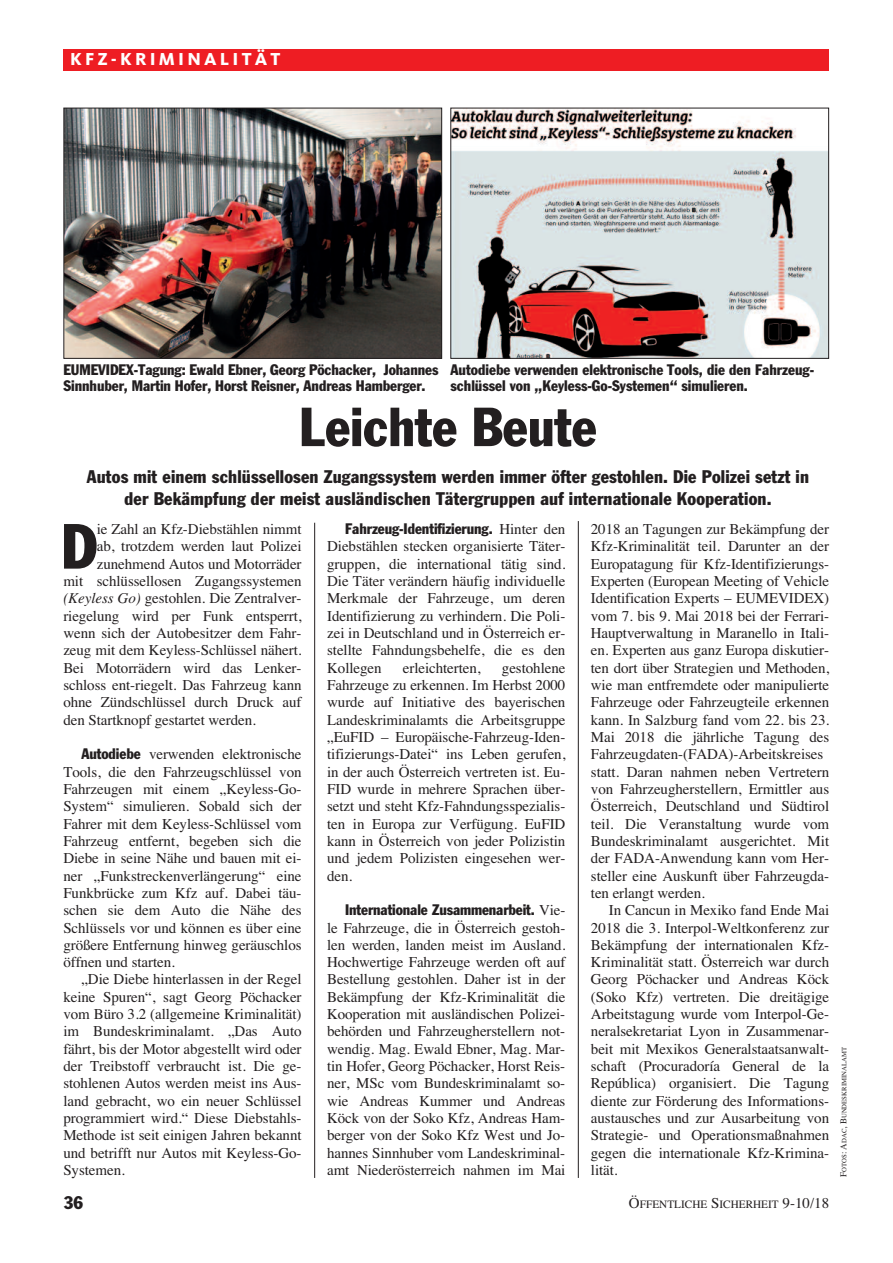
<style>
.page{position:relative;width:893px;height:1263px;background:#fff}
.page>*{position:absolute;margin:0;border:0;box-sizing:border-box;transform-origin:0 0}
.t1{font:condensed 62.7px "Franklin Gothic";color:#231f20}
.t2{font:condensed 54px "Franklin Gothic";color:#231f20}
.t3{font:condensed 18px/21.6px "Franklin Gothic";letter-spacing:.01em;color:#231f20;text-align:center}
.t4{font:800 18px "Kievit";letter-spacing:.175em;color:#fff}
.t5{font:15px/17.2px "Times";letter-spacing:-.005em;color:#231f20;text-align:justify}
.t6{font:condensed 15px/15.8px "Franklin Gothic";letter-spacing:-.005em;color:#231f20}
.t7{font:11.25px "Times";color:#231f20}
.t8{font:6.75px "Times";color:#231f20}
.s1{font-style:italic}
.s2{font-family:"Franklin Gothic";font-stretch:condensed}
.s3{font-family:"Times";font-stretch:normal}
.s4{font-size:15px}
.s5{font-size:9px}
</style>
<div class="page">
<hr style="left:314px;top:523px;width:1px;height:655px;background:#231f20">
<hr style="left:578px;top:521px;width:1px;height:657px;background:#231f20">
<div style="left:64px;top:49px;width:765px;height:21px;background:#ee1d23"></div>
<img style="left:66px;top:110px;width:374px;height:247px">
<div style="left:64px;top:108px;width:378px;height:251px;border:1px solid #231f20"></div>
<img style="left:452px;top:110px;width:375px;height:247px">
<div style="left:450px;top:108px;width:379px;height:251px;border:1px solid #231f20"></div>
<p class="t4" style="left:70px;top:53px;width:212px">KFZ-KRIMINALITÄT</p>
<p class="t6" style="left:64px;top:363px;width:376px">EUMEVIDEX-Tagung: Ewald Ebner, Georg Pöchacker, Johannes<br>Sinnhuber, Martin Hofer, Horst Reisner, Andreas Hamberger.</p>
<p class="t6" style="left:450px;top:363px;width:365px">Autodiebe verwenden elektronische Tools, die den Fahrzeug&shy;schlüssel von „Keyless-Go-Systemen“ simulieren.</p>
<h2 class="t2" style="left:299px;top:408px;width:299px">Leichte Beute</h2>
<p class="t3" style="left:87px;top:467px;width:724px">Autos mit einem schlüssellosen Zugangssystem werden immer öfter gestohlen. Die Polizei setzt in der Bekämpfung der meist ausländischen Tätergruppen auf internationale Kooperation.</p>
<h1 class="t1" style="left:61px;top:524px;width:37px">D</h1>
<p class="t5" style="left:97px;top:520px;width:206px">ie Zahl an Kfz-Diebstählen nimmt</p>
<p class="t5" style="left:97px;top:537px;width:206px">ab, trotzdem werden laut Polizei</p>
<p class="t5" style="left:97px;top:555px;width:206px">zunehmend Autos und Motorräder</p>
<p class="t5" style="left:63px;top:572px;width:240px">mit schlüssellosen Zugangssystemen</p>
<p class="t5" style="left:63px;top:589px;width:240px"><span class="s1">(Keyless Go)</span> gestohlen. Die Zentralver-</p>
<p class="t5" style="left:63px;top:607px;width:240px">riegelung wird per Funk entsperrt,</p>
<p class="t5" style="left:63px;top:624px;width:240px">wenn sich der Autobesitzer dem Fahr-</p>
<p class="t5" style="left:63px;top:641px;width:240px">zeug mit dem Keyless-Schlüssel nähert.</p>
<p class="t5" style="left:63px;top:659px;width:240px">Bei Motorrädern wird das Lenker-</p>
<p class="t5" style="left:63px;top:676px;width:240px">schloss ent-riegelt. Das Fahrzeug kann</p>
<p class="t5" style="left:63px;top:693px;width:240px">ohne Zündschlüssel durch Druck auf</p>
<p class="t5" style="left:63px;top:711px;width:194px">den Startknopf gestartet werden.</p>
<p class="t5" style="left:63px;top:745px;width:240px;text-indent:18px"><span class="s2">Autodiebe</span> verwenden elektronische Tools, die den Fahrzeugschlüssel von Fahrzeugen mit einem „Keyless-Go-System“ simulieren. Sobald sich der Fahrer mit dem Keyless-Schlüssel vom Fahrzeug entfernt, begeben sich die Diebe in seine Nähe und bauen mit ei&shy;ner „Funkstreckenverlängerung“ eine Funkbrücke zum Kfz auf. Dabei täu&shy;schen sie dem Auto die Nähe des Schlüssels vor und können es über eine größere Entfernung hinweg geräuschlos öffnen und starten.</p>
<p class="t5" style="left:63px;top:971px;width:240px;text-indent:18px">„Die Diebe hinterlassen in der Regel keine Spuren“, sagt Georg Pöchacker vom Büro 3.2 (allgemeine Kriminalität) im Bundeskriminalamt. „Das Auto fährt, bis der Motor abgestellt wird oder der Treibstoff verbraucht ist. Die ge&shy;stohlenen Autos werden meist ins Aus&shy;land gebracht, wo ein neuer Schlüssel programmiert wird.“ Diese Diebstahls-Methode ist seit einigen Jahren bekannt und betrifft nur Autos mit Keyless-Go-Systemen.</p>
<p class="t6" style="left:345px;top:522px;width:222px">Fahrzeug-Identifizierung. <span class="s3">Hinter den</span></p>
<p class="t5" style="left:327px;top:537px;width:240px">Diebstählen stecken organisierte Täter&shy;gruppen, die international tätig sind.<br>Die Täter verändern häufig individuelle Merkmale der Fahrzeuge, um deren Identifizierung zu verhindern. Die Poli&shy;zei in Deutschland und in Österreich er&shy;stellte Fahndungsbehelfe, die es den Kollegen</p>
<p class="t5" style="left:327px;top:659px;width:240px;text-indent:175px">gestohlene Fahrzeuge zu erkennen. Im Herbst 2000 wurde auf Initiative des bayerischen Landeskriminalamts die Arbeitsgruppe „EuFID – Europäische-Fahrzeug-Iden&shy;tifizierungs-Datei“ ins Leben gerufen, in der auch Österreich vertreten ist. Eu-FID wurde in mehrere Sprachen über&shy;setzt und steht Kfz-Fahndungsspezialis&shy;ten in Europa zur Verfügung. EuFID kann in Österreich von jeder Polizistin und jedem Polizisten eingesehen wer&shy;den.</p>
<p class="t6" style="left:345px;top:903px;width:222px">Internationale Zusammenarbeit. <span class="s3">Vie-</span></p>
<p class="t5" style="left:327px;top:919px;width:240px">le Fahrzeuge, die in Österreich gestoh&shy;len werden, landen meist im Ausland.<br>Hochwertige Fahrzeuge werden oft auf Bestellung gestohlen. Daher ist in der Bekämpfung der Kfz-Kriminalität die Kooperation mit ausländischen Polizei&shy;behörden und Fahrzeugherstellern not&shy;wendig. Mag. Ewald Ebner, Mag. Mar&shy;tin Hofer, Georg Pöchacker, Horst Reis&shy;ner, MSc vom Bundeskriminalamt so&shy;wie Andreas Kummer und Andreas Köck von der Soko Kfz, Andreas Ham&shy;berger von der Soko Kfz West und Jo&shy;hannes Sinnhuber vom Landeskriminal&shy;amt Niederösterreich nahmen im Mai</p>
<p class="t5" style="left:403px;top:659px;width:79px">erleichterten,</p>
<p class="t5" style="left:591px;top:520px;width:240px;text-align:left">2018 an Tagungen zur Bekämpfung der Kfz-Kriminalität teil. Darunter an der Europatagung für Kfz-Identifizierungs-Experten (European Meeting of Vehicle Identification Experts – EUMEVIDEX) vom 7. bis 9. Mai 2018 bei der Ferrari-Hauptverwaltung in Maranello in Itali&shy;en. Experten aus ganz Europa diskutier&shy;ten dort über Strategien und Methoden, wie man entfremdete oder manipulierte Fahrzeuge oder Fahrzeugteile erkennen kann. In Salzburg fand vom 22. bis 23.<br>Mai 2018 die jährliche Tagung des Fahrzeugdaten-(FADA)-Arbeitskreises statt. Daran nahmen neben Vertretern von Fahrzeugherstellern, Ermittler aus Österreich, Deutschland und Südtirol teil. Die Veranstaltung wurde vom Bundeskriminalamt ausgerichtet. Mit der FADA-Anwendung kann vom Her&shy;steller eine Auskunft über Fahrzeugda&shy;ten erlangt werden.</p>
<p class="t5" style="left:591px;top:901px;width:240px;text-indent:18px">In Cancun in Mexiko fand Ende Mai 2018 die 3. Interpol-Weltkonferenz zur Bekämpfung der internationalen Kfz-Kriminalität statt. Österreich war durch Georg Pöchacker und Andreas Köck (Soko Kfz) vertreten. Die dreitägige Arbeitstagung wurde vom Interpol-Ge&shy;neralsekretariat Lyon in Zusammenar&shy;beit mit Mexikos Generalstaatsanwalt&shy;schaft (Procuradoría General de la República) organisiert. Die Tagung diente zur Förderung des Informations&shy;austausches und zur Ausarbeitung von Strategie- und Operationsmaßnahmen gegen die internationale Kfz-Krimina&shy;lität.</p>
<p class="t3" style="left:64px;top:1193px;width:21px">36</p>
<p class="t7" style="left:629px;top:1198px;width:202px"><span class="s4">Ö</span>FFENTLICHE <span class="s4">S</span>ICHERHEIT <span class="s4">9-10/18</span></p>
<p class="t8" style="left:840px;top:1177px;width:131px;rotate:-90deg"><span class="s5">F</span>OTOS<span class="s5">: A</span>DAC<span class="s5">, B</span>UNDESKRIMINALAMT</p>
</div>
